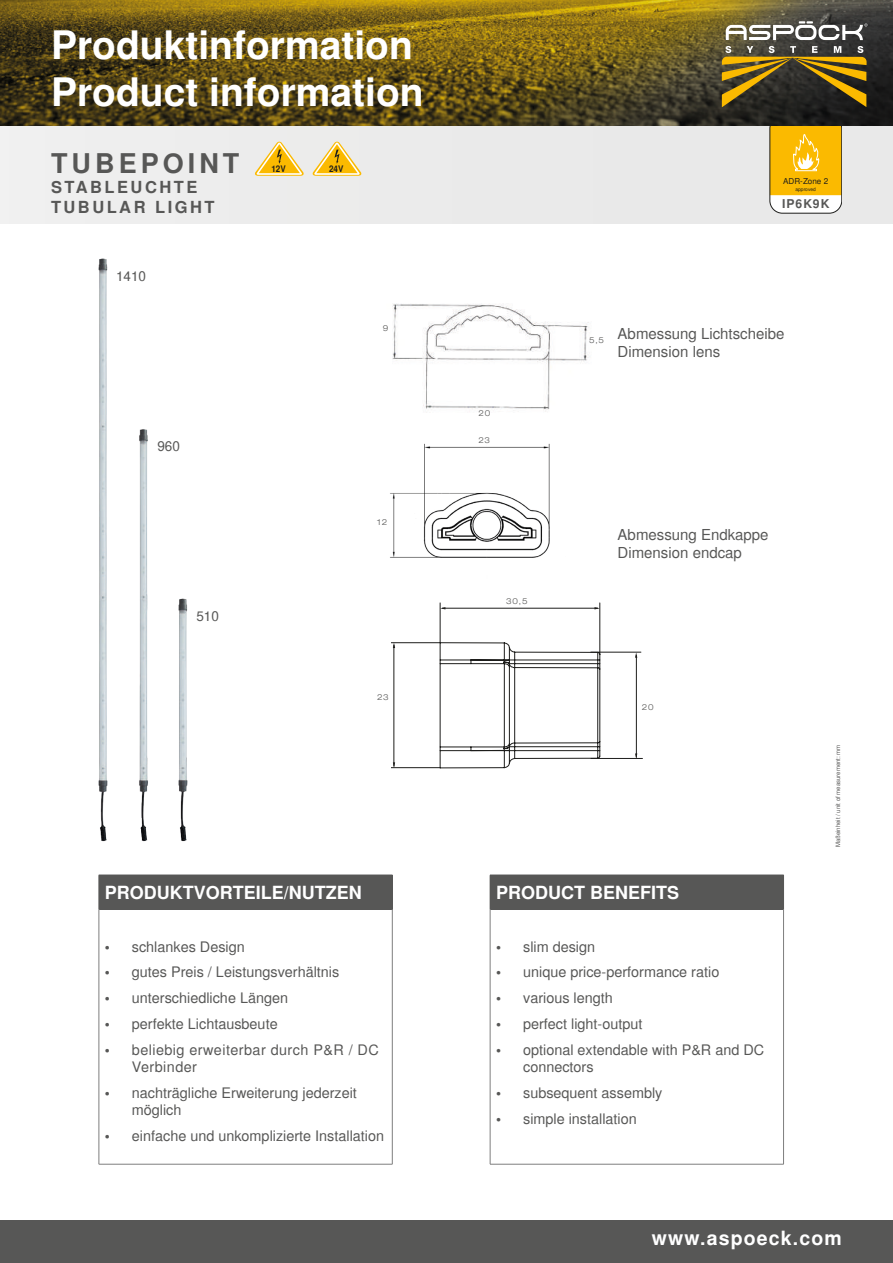
<style>
.page{position:relative;width:893px;height:1263px;background:#fff}
.page>*{position:absolute;margin:0;border:0;box-sizing:border-box;transform-origin:0 0}
.t1{font:700 39px/46.8px "Helvetica";color:#fff}
.t2{font:700 27px "Helvetica";letter-spacing:.15em;color:#575756}
.t3{font:700 19.5px "Helvetica";letter-spacing:.06em;color:#fff}
.t4{font:700 18px "Helvetica";color:#fff}
.t5{font:700 16.5px/19.8px "Helvetica";letter-spacing:.15em;color:#575756}
.t6{font:700 16.5px "Helvetica";color:#fff}
.t7{font:15px/18px "Helvetica";color:#575756}
.t8{font:14.4px/17.2px "Helvetica";color:#575756}
.t9{font:14.4px/17.2px "Helvetica";letter-spacing:.03em;color:#575756}
.t10{font:13.5px "Helvetica";color:#575756}
.t11{font:700 12.15px "Helvetica";letter-spacing:.085em;color:#575756}
.t12{font:700 9px "Helvetica";color:#1d1d1b;scale:.89 1}
.t13{font:300 expanded 8.25px "Helvetica Neue";letter-spacing:.095em;color:#575756}
.t14{font:8.1px "Helvetica";color:#1d1d1b}
.t15{font:6px "Helvetica";color:#575756}
.t16{font:4.8px "Helvetica";color:#1d1d1b}
</style>
<div class="page">
<img style="left:0;top:0;width:893px;height:127px">
<div style="left:0;top:1220px;width:893px;height:43px;background:#575756"></div>
<div style="left:0;top:127px;width:893px;height:96px;background:#ebebeb"></div>
<svg style="left:770px;top:127px;width:72px;height:86px;background:#f7c73e"></svg>
<img style="left:390px;top:443px;width:160px;height:115px">
<img style="left:392px;top:303px;width:197px;height:110px">
<svg style="left:440px;top:603px;width:160px;height:165px"></svg>
<hr style="left:391px;top:642px;width:49px;height:1px;background:#1d1d1b">
<hr style="left:391px;top:767px;width:49px;height:1px;background:#1d1d1b">
<hr style="left:394px;top:645px;width:1px;height:121px;background:#1d1d1b">
<hr style="left:591px;top:758px;width:51px;height:1px;background:#1d1d1b">
<hr style="left:591px;top:652px;width:50px;height:1px;background:#1d1d1b">
<hr style="left:636px;top:655px;width:1px;height:102px;background:#1d1d1b">
<svg style="left:393px;top:762px;width:2px;height:6px"></svg>
<img style="left:98px;top:258px;width:10px;height:584px">
<img style="left:139px;top:429px;width:9px;height:413px">
<img style="left:178px;top:598px;width:10px;height:243px">
<svg style="left:726px;top:21px;width:141px;height:19px"></svg>
<svg style="left:722px;top:46px;width:145px;height:61px;background:#675624"></svg>
<div style="left:99px;top:875px;width:293px;height:34px;background:#575756"></div>
<hr style="left:99px;top:909px;width:1px;height:255px;background:#7e7e7e">
<hr style="left:392px;top:909px;width:1px;height:255px;background:#7e7e7e">
<hr style="left:99px;top:1164px;width:293px;height:1px;background:#7e7e7e">
<hr style="left:392px;top:875px;width:1px;height:34px;background:#575756">
<div style="left:490px;top:875px;width:293px;height:34px;background:#575756"></div>
<hr style="left:490px;top:909px;width:1px;height:255px;background:#7e7e7e">
<hr style="left:783px;top:909px;width:1px;height:255px;background:#7e7e7e">
<hr style="left:490px;top:1164px;width:294px;height:1px;background:#7e7e7e">
<hr style="left:783px;top:875px;width:1px;height:34px;background:#575756">
<svg style="left:255px;top:141px;width:49px;height:35px"></svg>
<svg style="left:312px;top:141px;width:50px;height:35px"></svg>
<h1 class="t1" style="left:51px;top:21px;width:374px">Produktinformation<br>Product information</h1>
<h2 class="t2" style="left:51px;top:148px;width:190px">TUBEPOINT</h2>
<p class="t5" style="left:51px;top:177px;width:165px">STABLEUCHTE<br>TUBULAR LIGHT</p>
<p class="t10" style="left:116px;top:269px;width:32px">1410</p>
<p class="t12" style="left:271px;top:163px;width:18px">12V</p>
<p class="t12" style="left:329px;top:163px;width:18px">24V</p>
<p class="t13" style="left:383px;top:323px;width:7px">9</p>
<p class="t10" style="left:157px;top:439px;width:24px">960</p>
<p class="t10" style="left:196px;top:608px;width:24px">510</p>
<p class="t13" style="left:377px;top:517px;width:11px">12</p>
<p class="t13" style="left:377px;top:692px;width:13px">23</p>
<p class="t4" style="left:105px;top:882px;width:259px">PRODUKTVORTEILE/NUTZEN</p>
<p class="t8" style="left:105px;top:938px;width:141px">• schlankes Design</p>
<p class="t8" style="left:105px;top:963px;width:236px">• gutes Preis / Leistungsverhältnis</p>
<p class="t8" style="left:105px;top:989px;width:185px">• unterschiedliche Längen</p>
<p class="t8" style="left:105px;top:1015px;width:174px">• perfekte Lichtausbeute</p>
<p class="t9" style="left:132px;top:1041px;width:248px;text-indent:-27px">• beliebig erweiterbar durch P&amp;R / DC<br>Verbinder</p>
<p class="t8" style="left:132px;top:1084px;width:227px;text-indent:-27px">• nachträgliche Erweiterung jederzeit möglich</p>
<p class="t8" style="left:105px;top:1127px;width:281px">• einfache und unkomplizierte Installation</p>
<p class="t13" style="left:478px;top:408px;width:13px">20</p>
<p class="t13" style="left:478px;top:435px;width:13px">23</p>
<p class="t13" style="left:506px;top:596px;width:23px">30,5</p>
<p class="t14" style="left:783px;top:177px;width:47px">ADR-Zone 2</p>
<p class="t16" style="left:795px;top:186px;width:22px">approved</p>
<p class="t11" style="left:782px;top:197px;width:49px">IP6K9K</p>
<p class="t13" style="left:589px;top:336px;width:17px">5,5</p>
<p class="t7" style="left:618px;top:324px;width:168px">Abmessung Lichtscheibe<br>Dimension lens</p>
<p class="t7" style="left:618px;top:526px;width:152px">Abmessung Endkappe<br>Dimension endcap</p>
<p class="t13" style="left:642px;top:702px;width:13px">20</p>
<p class="t15" style="left:834px;top:847px;width:104px;rotate:-90deg">Maßeinheit / unit of measurement: mm</p>
<p class="t4" style="left:496px;top:882px;width:185px">PRODUCT BENEFITS</p>
<p class="t8" style="left:496px;top:938px;width:101px">• slim design</p>
<p class="t8" style="left:496px;top:963px;width:225px">• unique price-performance ratio</p>
<p class="t8" style="left:496px;top:989px;width:118px">• various length</p>
<p class="t8" style="left:496px;top:1015px;width:148px">• perfect light-output</p>
<p class="t8" style="left:523px;top:1041px;width:243px;text-indent:-27px">• optional extendable with P&amp;R and DC connectors</p>
<p class="t8" style="left:496px;top:1084px;width:168px">• subsequent assembly</p>
<p class="t8" style="left:496px;top:1110px;width:142px">• simple installation</p>
<h3 class="t3" style="left:652px;top:1227px;width:192px">www.aspoeck.com</h3>
<p class="t6" style="left:753px;top:1234px;width:129px">www.aspoeck.at</p>
</div>
